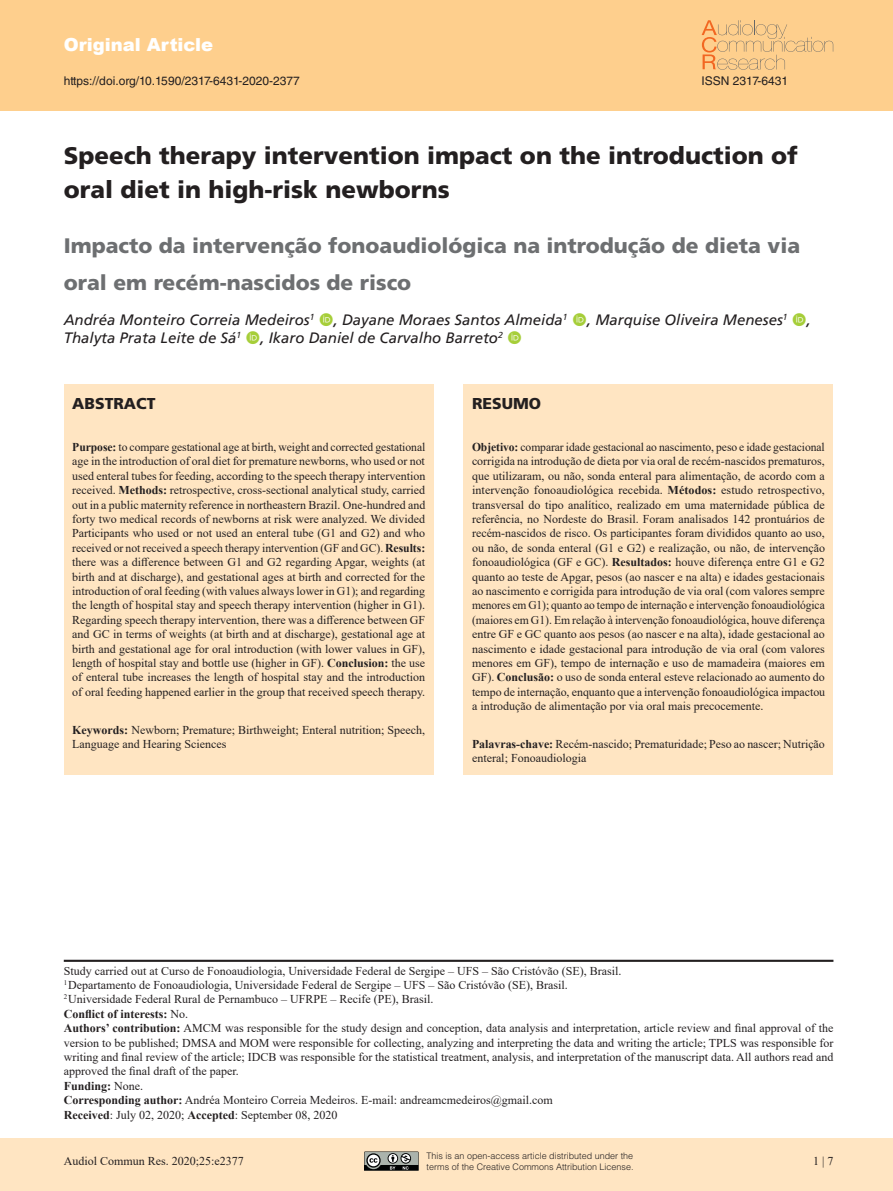
<style>
.page{position:relative;width:893px;height:1191px;background:#fff}
.page>*{position:absolute;margin:0;border:0;box-sizing:border-box;transform-origin:0 0}
.ArticleTitle{font:900 24px/34.5px "Frutiger LT Std";color:#231f20}
.ArticleTitle-Trans1{font:900 21px/37.5px "Frutiger LT Std";color:#6d6f71}
.t1{font:900 18px "Arial";color:#fff}
.AbstractTitle{font:900 15.75px "Frutiger LT Std";color:#231f20}
.AbstractTitle-Trans1{font:900 15.75px "Frutiger LT Std";color:#231f20}
.Authors{font:italic 15px "Frutiger LT";color:#231f20}
.Abstract-Trans1{font:12px/14.4px "Times New Roman";color:#231f20;text-align:justify;scale:.96 1}
.Abstract{font:12px/14.4px "Times New Roman";color:#231f20;text-align:justify}
.fnAuthor-notesContri{font:12px/14.4px "Times New Roman";color:#231f20;text-align:justify}
.Affiliations{font:12px "Times New Roman";color:#231f20}
.fnArticleOther{font:12px "Times New Roman";color:#231f20}
.Keywords{font:12px/14.4px "Times New Roman";color:#231f20}
.Keywords-Trans1{font:12px/14.4px "Times New Roman";color:#231f20}
.Correspondence{font:12px "Times New Roman";color:#231f20}
.t2{font:12px "Helvetica LT Std";color:#231f20}
.History{font:12px "Times New Roman";color:#231f20}
.Abstract-Trans1-2{font:12px "Times New Roman";color:#231f20}
.fnConflict{font:700 12px "Times New Roman";color:#231f20}
.fnSupported-by{font:700 12px "Times New Roman";color:#231f20}
.t3{font:300 9px/10.8px "Helvetica LT Std";color:#231f20}
.s1{font-weight:700}
.s2{font-weight:400}
</style>
<div class="page">
<div style="left:0;top:0;width:893px;height:111px;background:#fecf8d"></div>
<svg style="left:702px;top:20px;width:131px;height:50px"></svg>
<div style="left:0;top:1138px;width:893px;height:53px;background:#ffe5c2"></div>
<svg style="left:364px;top:1151px;width:55px;height:20px"></svg>
<div style="left:64px;top:384px;width:370px;height:391px;background:#ffe5c2"></div>
<div style="left:463px;top:384px;width:370px;height:391px;background:#ffe5c2"></div>
<hr style="left:64px;top:959px;width:769px;height:3px;background:#231f20">
<h3 class="t1" style="left:64px;top:32px;width:151px">Original Article</h3>
<p class="t2" style="left:64px;top:74px;width:238px">https://doi.org/10.1590/2317-6431-2020-2377</p>
<p class="t2" style="left:701px;top:74px;width:88px">ISSN 2317-6431</p>
<p class="ArticleTitle" style="left:64px;top:138px;width:735px">Speech therapy intervention impact on the introduction of oral diet in high-risk newborns</p>
<p class="ArticleTitle-Trans1" style="left:64px;top:226px;width:738px">Impacto da intervenção fonoaudiológica na introdução de dieta via oral em recém-nascidos de risco</p>
<p class="Authors" style="left:64px;top:311px;width:252px">Andréa Monteiro Correia Medeiros<sup>1</sup></p>
<p class="Authors" style="left:334px;top:311px;width:236px">, Dayane Moraes Santos Almeida<sup>1</sup></p>
<p class="Authors" style="left:587px;top:311px;width:202px">, Marquise Oliveira Meneses<sup>1</sup></p>
<p class="Authors" style="left:807px;top:311px;width:6px">,</p>
<p class="Authors" style="left:64px;top:329px;width:179px">Thalyta Prata Leite de Sá<sup>1</sup></p>
<p class="Authors" style="left:260px;top:329px;width:244px">, Ikaro Daniel de Carvalho Barreto<sup>2</sup></p>
<p class="AbstractTitle" style="left:72px;top:394px;width:85px">ABSTRACT</p>
<p class="Abstract" style="left:72px;top:439px;width:355px"><span class="s1">Purpose:</span> to compare gestational age at birth, weight and corrected gestational age in the introduction of oral diet for premature newborns, who used or not used enteral tubes for feeding, according to the speech therapy intervention received. <span class="s1">Methods:</span> retrospective, cross-sectional analytical study, carried out in a public maternity reference in northeastern Brazil. One-hundred and forty two medical records of newborns at risk were analyzed. We divided Participants who used or not used an enteral tube (G1 and G2) and who received or not received a speech therapy intervention (GF and GC). <span class="s1">Results: </span>there was a difference between G1 and G2 regarding Apgar, weights (at birth and at discharge), and gestational ages at birth and corrected for the introduction of oral feeding (with values always lower in G1); and regarding the length of hospital stay and speech therapy intervention (higher in G1).<br>Regarding speech therapy intervention, there was a difference between GF and GC in terms of weights (at birth and at discharge), gestational age at birth and gestational age for oral introduction (with lower values in GF), length of hospital stay and bottle use (higher in GF). <span class="s1">Conclusion:</span> the use of enteral tube increases the length of hospital stay and the introduction of oral feeding happened earlier in the group that received speech therapy.</p>
<p class="Keywords" style="left:72px;top:722px;width:354px"><span class="s1">Keywords:</span> Newborn; Premature; Birthweight; Enteral nutrition; Speech,<br>Language and Hearing Sciences</p>
<p class="AbstractTitle-Trans1" style="left:472px;top:394px;width:71px">RESUMO</p>
<p class="Abstract-Trans1" style="left:472px;top:439px;width:369px"><span class="s1">Objetivo:</span> comparar idade gestacional ao nascimento, peso e idade gestacional corrigida na introdução de dieta por via oral de recém-nascidos prematuros, que utilizaram, ou não, sonda enteral para alimentação, de acordo com a intervenção fonoaudiológica recebida. <span class="s1">Métodos:</span> estudo retrospectivo, transversal do tipo analítico, realizado em uma maternidade pública de referência, no Nordeste do Brasil. Foram analisados 142 prontuários de recém-nascidos de risco. Os participantes foram divididos quanto ao uso, ou não, de sonda enteral (G1 e G2) e realização, ou não, de intervenção fonoaudiológica (GF e GC). <span class="s1">Resultados:</span> houve diferença entre G1 e G2 quanto ao teste de Apgar, pesos (ao nascer e na alta) e idades gestacionais ao nascimento e corrigida para introdução de via oral (com valores sempre menores em G1); quanto ao tempo de internação e intervenção fonoaudiológica (maiores em G1). Em relação à intervenção fonoaudiológica, houve diferença entre GF e GC quanto aos pesos (ao nascer e na alta), idade gestacional ao nascimento e idade gestacional para introdução de via oral (com valores menores em GF), tempo de internação e uso de mamadeira (maiores em GF). <span class="s1">Conclusão:</span> o uso de sonda enteral esteve relacionado ao aumento do tempo de internação, enquanto que a intervenção fonoaudiológica impactou a introdução de alimentação por via oral mais precocemente.</p>
<p class="Keywords-Trans1" style="left:472px;top:736px;width:354px"><span class="s1">Palavras-chave:</span> Recém-nascido; Prematuridade; Peso ao nascer; Nutrição enteral; Fonoaudiologia</p>
<p class="fnArticleOther" style="left:64px;top:962px;width:559px">Study carried out at Curso de Fonoaudiologia, Universidade Federal de Sergipe – UFS – São Cristóvão (SE), Brasil.</p>
<p class="Affiliations" style="left:64px;top:976px;width:505px"><sup>1</sup>Departamento de Fonoaudiologia, Universidade Federal de Sergipe – UFS – São Cristóvão (SE), Brasil.</p>
<p class="Affiliations" style="left:64px;top:991px;width:371px"><sup>2</sup>Universidade Federal Rural de Pernambuco – UFRPE – Recife (PE), Brasil.</p>
<p class="fnConflict" style="left:64px;top:1005px;width:126px">Conflict of interests: <span class="s2">No.</span></p>
<p class="fnAuthor-notesContri" style="left:64px;top:1020px;width:771px"><span class="s1">Authors’ contribution:</span> AMCM was responsible for the study design and conception, data analysis and interpretation, article review and final approval of the version to be published; DMSA and MOM were responsible for collecting, analyzing and interpreting the data and writing the article; TPLS was responsible for writing and final review of the article; IDCB was responsible for the statistical treatment, analysis, and interpretation of the manuscript data. All authors read and approved the final draft of the paper.</p>
<p class="fnSupported-by" style="left:64px;top:1077px;width:81px">Funding: <span class="s2">None.</span></p>
<p class="Correspondence" style="left:64px;top:1091px;width:491px"><span class="s1">Corresponding author:</span> Andréa Monteiro Correia Medeiros. E-mail: andreamcmedeiros@gmail.com</p>
<p class="History" style="left:64px;top:1106px;width:275px"><span class="s1">Received</span>: July 02, 2020; <span class="s1">Accepted</span>: September 08, 2020</p>
<p class="t3" style="left:426px;top:1150px;width:209px">This is an open-access article distributed under the terms of the Creative Commons Attribution License.</p>
<p class="Abstract-Trans1-2" style="left:64px;top:1152px;width:182px">Audiol Commun Res. 2020;25:e2377</p>
<p class="Abstract-Trans1-2" style="left:813px;top:1152px;width:22px">1 | 7</p>
</div>
